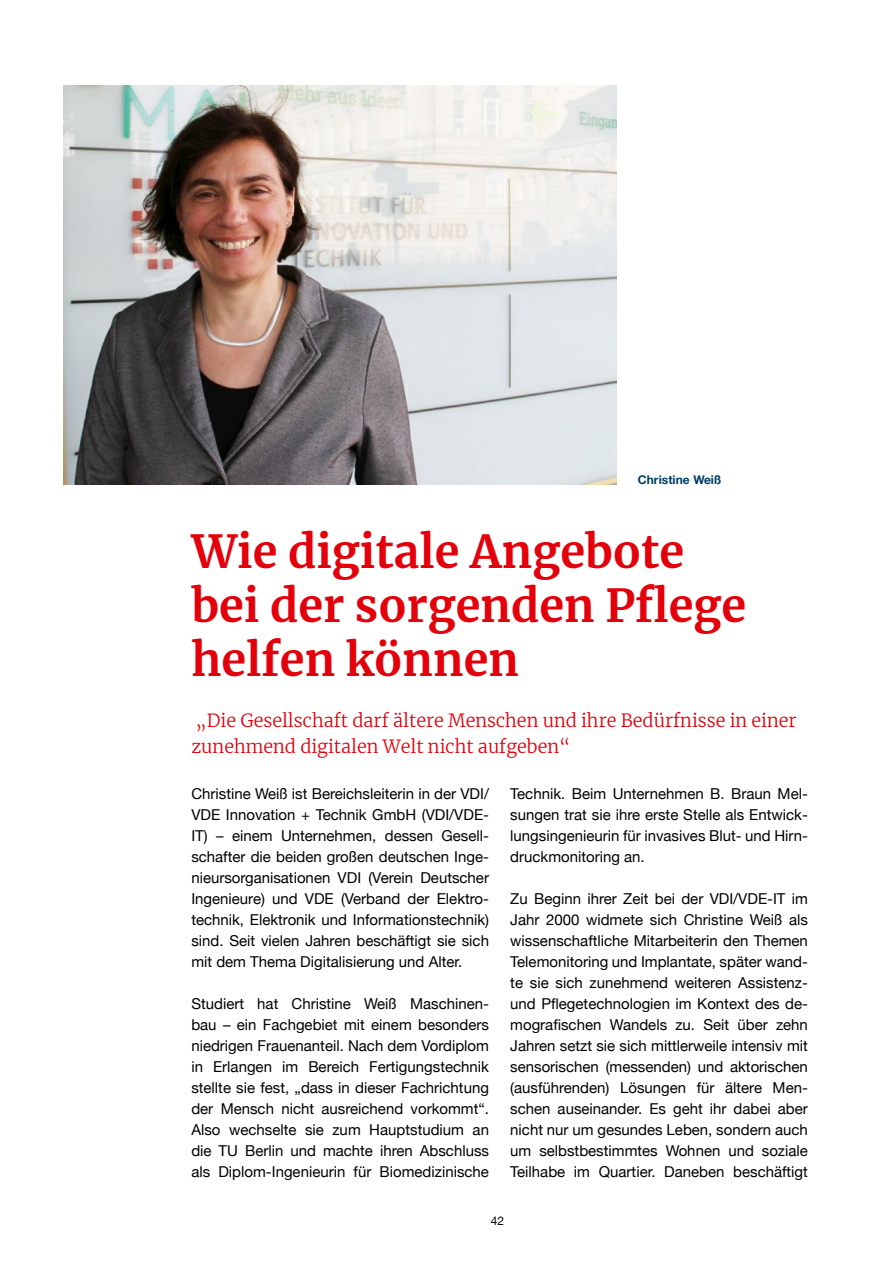
<style>
.page{position:relative;width:893px;height:1263px;background:#fff}
.page>*{position:absolute;margin:0;border:0;box-sizing:border-box;transform-origin:0 0}
.t1{font:700 45px/54px "Merriweather";color:#e3000b}
.t2{font:300 18px/26.2px "Merriweather";color:#e3000b}
.t3{font:15px/21px "Helvetica Neue";color:#000;text-align:justify}
.Bildunterschrift_8_1{font:700 12px "Helvetica Neue";letter-spacing:.005em;color:#003c65}
.t4{font:12px "Helvetica Neue";color:#000}
</style>
<div class="page">
<img style="left:64px;top:85px;width:553px;height:399px">
<p class="Bildunterschrift_8_1" style="left:638px;top:470px;width:85px">Christine Weiß</p>
<p class="t1" style="left:191px;top:523px;width:556px">Wie digitale Angebote bei der sorgenden Pflege helfen können</p>
<p class="t2" style="left:191px;top:707px;width:607px">„Die Gesellschaft darf ältere Menschen und ihre Bedürfnisse in einer zunehmend digitalen Welt nicht aufgeben“</p>
<p class="t3" style="left:191px;top:784px;width:299px">Christine Weiß ist Bereichsleiterin in der VDI/ VDE Innovation + Technik GmbH (VDI/VDE-IT) – einem Unternehmen, dessen Gesell&shy;schafter die beiden großen deutschen Inge&shy;nieursorganisationen VDI (Verein Deutscher Ingenieure) und VDE (Verband der Elektro&shy;technik, Elektronik und Informationstechnik) sind. Seit vielen Jahren beschäftigt sie sich mit dem Thema Digitalisierung und Alter.</p>
<p class="t3" style="left:191px;top:994px;width:299px">Studiert hat Christine Weiß Maschinen&shy;bau – ein Fachgebiet mit einem besonders niedrigen Frauenanteil. Nach dem Vordiplom in Erlangen im Bereich Fertigungstechnik stellte sie fest, „dass in dieser Fachrichtung der Mensch nicht ausreichend vorkommt“.<br>Also wechselte sie zum Hauptstudium an die TU Berlin und machte ihren Abschluss als Diplom-Ingenieurin für Biomedizinische</p>
<p class="t3" style="left:510px;top:784px;width:299px">Technik. Beim Unternehmen B. Braun Mel&shy;sungen trat sie ihre erste Stelle als Entwick&shy;lungsingenieurin für invasives Blut- und Hirn&shy;druckmonitoring an.</p>
<p class="t3" style="left:510px;top:889px;width:299px">Zu Beginn ihrer Zeit bei der VDI/VDE-IT im Jahr 2000 widmete sich Christine Weiß als wissenschaftliche Mitarbeiterin den Themen Telemonitoring und Implantate, später wand&shy;te sie sich zunehmend weiteren Assistenz&shy;und Pflegetechnologien im Kontext des de&shy;mografischen Wandels zu. Seit über zehn Jahren setzt sie sich mittlerweile intensiv mit sensorischen (messenden) und aktorischen (ausführenden) Lösungen für ältere Men&shy;schen auseinander. Es geht ihr dabei aber nicht nur um gesundes Leben, sondern auch um selbstbestimmtes Wohnen und soziale Teilhabe im Quartier. Daneben beschäftigt</p>
<p class="t4" style="left:491px;top:1212px;width:15px">42</p>
</div>
